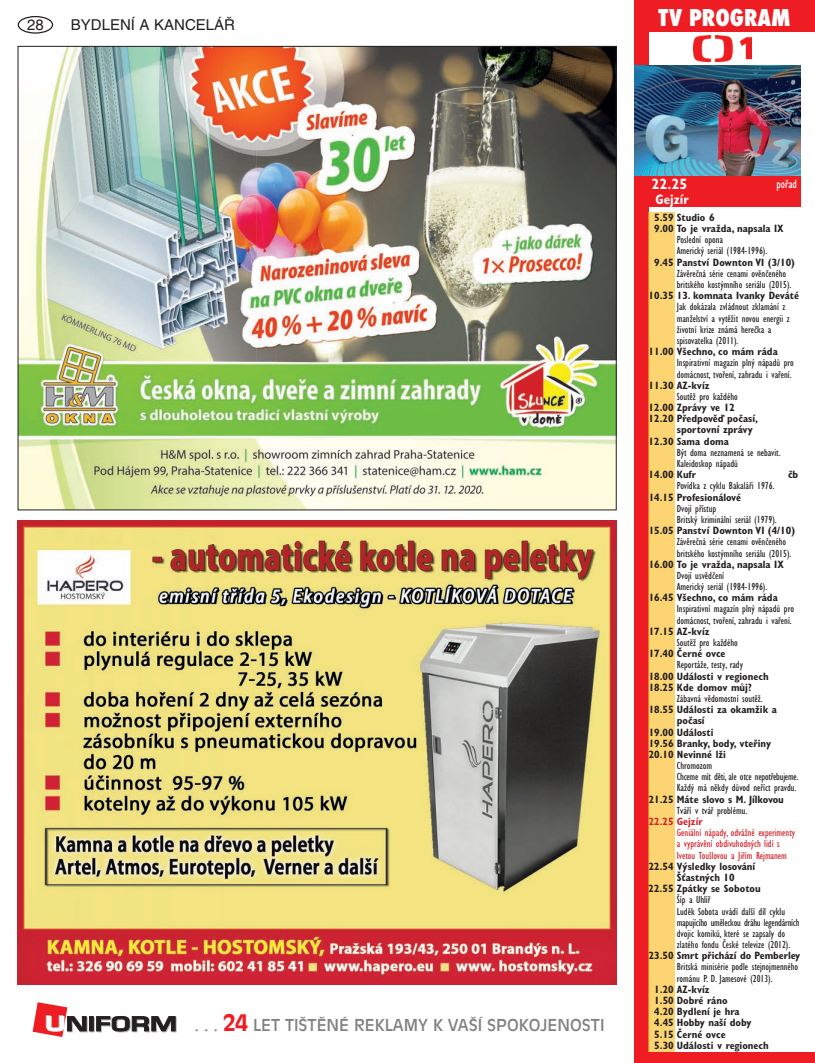
<style>
.page{position:relative;width:815px;height:1063px;background:#fff}
.page>*{position:absolute;margin:0;border:0;box-sizing:border-box;transform-origin:0 0}
.t1{font:800 condensed 22.5px "Futura";color:#fff}
.t2{font:16.25px "Antique Olive CE";color:#808285}
.t3{font:15px "Helvetica CE";color:#231f20}
.t4{font:700 condensed 15px "Gill Sans CE";color:#fff}
.t5{font:700 condensed 13.75px "Gill Sans CE";color:#fff}
.t6{font:condensed 12.5px "Gill Sans CE";color:#fff}
.t7{font:condensed 10.62px/11.2px "Gill Sans CE";color:#231f20}
.t8{font:700 condensed 10.62px/11.2px "Gill Sans CE";color:#231f20}
.t9{font:condensed 10.62px/11.2px "Gill Sans CE";color:#d1232a}
.t10{font:700 condensed 10.62px "Gill Sans CE";color:#d1232a}
.s1{font-weight:700;font-size:22.5px;color:#ee1d23}
</style>
<div class="page">
<div style="left:18px;top:16px;width:35px;height:18px;border:1px solid #231f20;border-radius:50%"></div>
<svg style="left:90px;top:1017px;width:5px;height:15px"></svg>
<svg style="left:89px;top:1016px;width:5px;height:15px"></svg>
<svg style="left:96px;top:1016px;width:81px;height:16px"></svg>
<svg style="left:33px;top:1002px;width:55px;height:35px"></svg>
<img style="left:20px;top:48px;width:595px;height:460px">
<img style="left:18px;top:521px;width:599px;height:464px">
<div style="left:634px;top:0;width:181px;height:32px;background:#ee1d23"></div>
<div style="left:634px;top:175px;width:167px;height:32px;background:#ee1d23"></div>
<img style="left:694px;top:35px;width:58px;height:27px">
<div style="left:634px;top:0;width:14px;height:1063px;background:#ee1d23"></div>
<div style="left:634px;top:1052px;width:181px;height:11px;background:#ee1d23"></div>
<div style="left:648px;top:213px;width:27px;height:839px;background:#fdd472"></div>
<img style="left:634px;top:66px;width:167px;height:109px">
<h3 class="t3" style="left:27px;top:16px;width:18px">28</h3>
<h3 class="t3" style="left:71px;top:16px;width:166px">BYDLENÍ A KANCELÁŘ</h3>
<h1 class="t1" style="left:659px;top:2px;width:133px">TV PROGRAM</h1>
<h2 class="t2" style="left:195px;top:1016px;width:411px">. . . <span class="s1">24</span> LET TIŠTĚNÉ REKLAMY K VAŠÍ SPOKOJENOSTI</h2>
<h3 class="t4" style="left:652px;top:175px;width:37px">22.25</h3>
<p class="t5" style="left:656px;top:191px;width:35px">Gejzír</p>
<p class="t6" style="left:776px;top:176px;width:22px">pořad</p>
<p class="t8" style="left:654px;top:212px;width:131px">5.59 Studio 6<br>9.00 To je vražda, napsala IX</p>
<p class="t7" style="left:677px;top:234px;width:92px">Poslední opona<br>Americký seriál (1984-1996).</p>
<p class="t8" style="left:654px;top:256px;width:142px">9.45 Panství Downton VI (3/10)</p>
<p class="t7" style="left:677px;top:268px;width:116px">Závěrečná série cenami ověnčeného britského kostýmního seriálu (2015).</p>
<p class="t8" style="left:649px;top:290px;width:152px">10.35 13. komnata Ivanky Deváté</p>
<p class="t7" style="left:677px;top:301px;width:115px">Jak dokázala zvládnout zklamání z manželství a vytěžit novou energii z životní krize známá herečka a spisovatelka (2011).</p>
<p class="t8" style="left:649px;top:346px;width:131px">11.00 Všechno, co mám ráda</p>
<p class="t7" style="left:677px;top:357px;width:119px">Inspirativní magazín plný nápadů pro domácnost, tvoření, zahradu i vaření.</p>
<p class="t8" style="left:649px;top:380px;width:62px">11.30 AZ-kvíz</p>
<p class="t7" style="left:677px;top:391px;width:62px">Soutěž pro každého</p>
<p class="t8" style="left:649px;top:402px;width:88px">12.00 Zprávy ve 12</p>
<p class="t8" style="left:649px;top:413px;width:111px">12.20 Předpověď počasí,</p>
<p class="t8" style="left:677px;top:424px;width:77px">sportovní zprávy</p>
<p class="t8" style="left:649px;top:435px;width:82px">12.30 Sama doma</p>
<p class="t7" style="left:677px;top:447px;width:105px">Být doma neznamená se nebavit.<br>Kaleidoskop nápadů</p>
<p class="t8" style="left:649px;top:469px;width:49px">14.00 Kufr</p>
<p class="t8" style="left:788px;top:469px;width:12px">čb</p>
<p class="t7" style="left:677px;top:480px;width:99px">Povídka z cyklu Bakaláři 1976.</p>
<p class="t8" style="left:649px;top:491px;width:94px">14.15 Profesionálové</p>
<p class="t7" style="left:677px;top:503px;width:101px">Dvojí přístup<br>Britský kriminální seriál (1979).</p>
<p class="t8" style="left:649px;top:525px;width:148px">15.05 Panství Downton VI (4/10)</p>
<p class="t7" style="left:677px;top:536px;width:116px">Závěrečná série cenami ověnčeného britského kostýmního seriálu (2015).</p>
<p class="t8" style="left:649px;top:559px;width:137px">16.00 To je vražda, napsala IX</p>
<p class="t7" style="left:677px;top:570px;width:92px">Dvojí usvědčení<br>Americký seriál (1984-1996).</p>
<p class="t8" style="left:649px;top:592px;width:131px">16.45 Všechno, co mám ráda</p>
<p class="t7" style="left:677px;top:603px;width:119px">Inspirativní magazín plný nápadů pro domácnost, tvoření, zahradu i vaření.</p>
<p class="t8" style="left:649px;top:626px;width:62px">17.15 AZ-kvíz</p>
<p class="t7" style="left:677px;top:637px;width:62px">Soutěž pro každého</p>
<p class="t8" style="left:649px;top:648px;width:78px">17.40 Černé ovce</p>
<p class="t7" style="left:677px;top:659px;width:68px">Reportáže, testy, rady</p>
<p class="t8" style="left:649px;top:670px;width:121px">18.00 Události v regionech<br>18.25 Kde domov můj?</p>
<p class="t7" style="left:677px;top:693px;width:87px">Zábavná vědomostní soutěž.</p>
<p class="t8" style="left:649px;top:704px;width:130px">18.55 Události za okamžik a</p>
<p class="t8" style="left:677px;top:715px;width:29px">počasí</p>
<p class="t8" style="left:649px;top:726px;width:66px">19.00 Události</p>
<p class="t8" style="left:649px;top:738px;width:124px">19.56 Branky, body, vteřiny</p>
<p class="t8" style="left:649px;top:749px;width:79px">20.10 Nevinné lži</p>
<p class="t7" style="left:677px;top:760px;width:123px">Chromozom<br>Chceme mít děti, ale otce nepotřebujeme.<br>Každý má někdy důvod neříct pravdu.</p>
<p class="t8" style="left:649px;top:793px;width:137px">21.25 Máte slovo s M. Jílkovou</p>
<p class="t7" style="left:677px;top:805px;width:72px">Tváří v tvář problému.</p>
<p class="t10" style="left:649px;top:815px;width:55px">22.25 Gejzír</p>
<p class="t9" style="left:677px;top:827px;width:120px">Geniální nápady, odvážné experimenty a vyprávění obdivuhodných lidí s<br>Ivetou Toušlovou a Jiřím Rejmanem</p>
<p class="t8" style="left:648px;top:861px;width:114px;text-align:center">22.54 Výsledky losování<br>Šťastných 10<br>22.55 Zpátky se Sobotou</p>
<p class="t7" style="left:677px;top:894px;width:124px">Šíp a Uhlíř<br>Luděk Sobota uvádí další díl cyklu mapujícího uměleckou dráhu legendárních dvojic komiků, které se zapsaly do zlatého fondu České televize (2012).</p>
<p class="t8" style="left:649px;top:950px;width:153px">23.50 Smrt přichází do Pemberley</p>
<p class="t7" style="left:677px;top:961px;width:123px">Britská minisérie podle stejnojmenného románu P. D. Jamesové (2013).</p>
<p class="t8" style="left:654px;top:984px;width:116px">1.20 AZ-kvíz<br>1.50 Dobré ráno<br>4.20 Bydlení je hra<br>4.45 Hobby naší doby<br>5.15 Černé ovce<br>5.30 Události v regionech</p>
</div>
